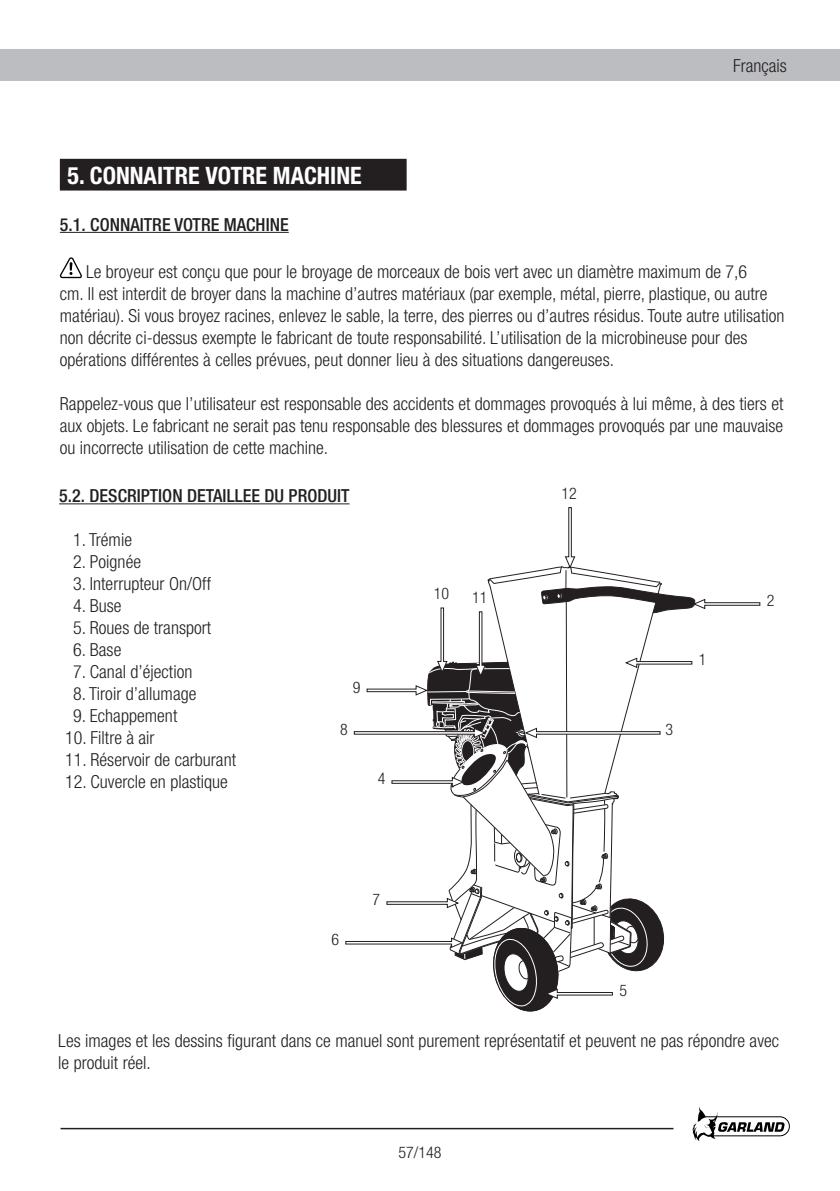
<style>
.page{position:relative;width:840px;height:1191px;background:#fff}
.page>*{position:absolute;margin:0;border:0;box-sizing:border-box;transform-origin:0 0}
.t1{font:700 condensed 24px "Helvetica Neue";color:#fff}
.t2{font:300 condensed 18px/22px "Helvetica Neue";color:#231f20}
.t3{font:500 condensed 18px "Helvetica Neue";color:#231f20}
.t4{font:300 condensed 16px "Helvetica Neue";color:#231f20}
</style>
<div class="page">
<svg style="left:692px;top:1107px;width:97px;height:34px"></svg>
<hr style="left:60px;top:1127px;width:613px;height:2px;background:#231f20">
<div style="left:0;top:50px;width:839px;height:31px;background:#bcbdc0"></div>
<hr style="left:59px;top:503px;width:290px;height:1px;background:#231f20">
<hr style="left:60px;top:232px;width:228px;height:1px;background:#231f20">
<div style="left:61px;top:160px;width:344px;height:29px;background:#231f20"></div>
<div style="left:60px;top:159px;width:346px;height:31px;border:2px solid #231f20"></div>
<svg style="left:59px;top:258px;width:23px;height:21px"></svg>
<svg style="left:345px;top:507px;width:415px;height:505px"></svg>
<p class="t2" style="left:732px;top:55px;width:55px">Français</p>
<h1 class="t1" style="left:68px;top:161px;width:295px">5. CONNAITRE VOTRE MACHINE</h1>
<p class="t3" style="left:60px;top:213px;width:230px">5.1. CONNAITRE VOTRE MACHINE</p>
<p class="t2" style="left:60px;top:261px;width:725px;text-indent:26px">Le broyeur est conçu que pour le broyage de morceaux de bois vert avec un diamètre maximum de 7,6<br>cm. Il est interdit de broyer dans la machine d’autres matériaux (par exemple, métal, pierre, plastique, ou autre matériau). Si vous broyez racines, enlevez le sable, la terre, des pierres ou d’autres résidus. Toute autre utilisation non décrite ci-dessus exempte le fabricant de toute responsabilité. L’utilisation de la microbineuse pour des opérations différentes à celles prévues, peut donner lieu à des situations dangereuses.</p>
<p class="t2" style="left:60px;top:393px;width:724px;text-align:justify">Rappelez-vous que l’utilisateur est responsable des accidents et dommages provoqués à lui même, à des tiers et aux objets. Le fabricant ne serait pas tenu responsable des blessures et dommages provoqués par une mauvaise ou incorrecte utilisation de cette machine.</p>
<p class="t3" style="left:59px;top:485px;width:292px">5.2. DESCRIPTION DETAILLEE DU PRODUIT</p>
<p class="t2" style="left:73px;top:528px;width:60px">1. Trémie</p>
<p class="t2" style="left:73px;top:550px;width:69px">2. Poignée</p>
<p class="t2" style="left:73px;top:572px;width:139px">3. Interrupteur On/Off</p>
<p class="t2" style="left:73px;top:594px;width:50px">4. Buse</p>
<p class="t2" style="left:73px;top:616px;width:139px">5. Roues de transport</p>
<p class="t2" style="left:73px;top:638px;width:50px">6. Base</p>
<p class="t2" style="left:73px;top:660px;width:121px">7. Canal d’éjection</p>
<p class="t2" style="left:73px;top:682px;width:125px">8. Tiroir d’allumage</p>
<p class="t2" style="left:73px;top:704px;width:106px">9. Echappement</p>
<p class="t2" style="left:65px;top:726px;width:91px">10. Filtre à air</p>
<p class="t2" style="left:65px;top:748px;width:172px">11. Réservoir de carburant</p>
<p class="t2" style="left:65px;top:770px;width:164px">12. Cuvercle en plastique</p>
<p class="t4" style="left:352px;top:678px;width:9px">9</p>
<p class="t4" style="left:340px;top:720px;width:9px">8</p>
<p class="t4" style="left:377px;top:769px;width:9px">4</p>
<p class="t4" style="left:331px;top:930px;width:9px">6</p>
<p class="t4" style="left:372px;top:890px;width:9px">7</p>
<p class="t4" style="left:433px;top:584px;width:17px">10</p>
<p class="t4" style="left:472px;top:588px;width:17px">11</p>
<p class="t4" style="left:561px;top:484px;width:17px">12</p>
<p class="t4" style="left:665px;top:720px;width:9px">3</p>
<p class="t4" style="left:698px;top:650px;width:9px">1</p>
<p class="t4" style="left:766px;top:591px;width:9px">2</p>
<p class="t4" style="left:619px;top:981px;width:9px">5</p>
<p class="t2" style="left:58px;top:1029px;width:722px">Les images et les dessins figurant dans ce manuel sont purement représentatif et peuvent ne pas répondre avec le produit réel.</p>
<p class="t4" style="left:398px;top:1142px;width:45px">57/148</p>
</div>
